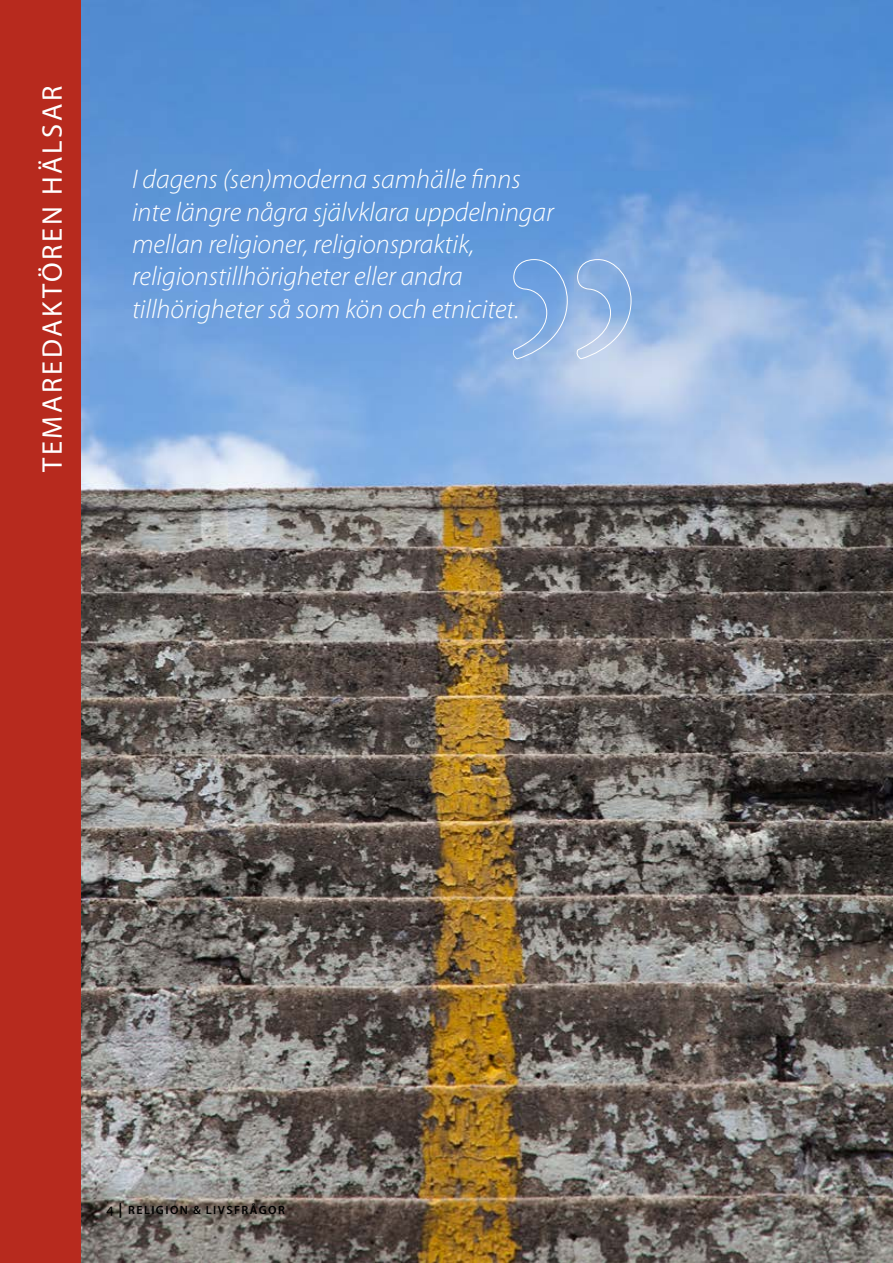
<style>
.page{position:relative;width:893px;height:1263px;background:#fff}
.page>*{position:absolute;margin:0;border:0;box-sizing:border-box;transform-origin:0 0}
.t1{font:28.5px "Myriad Pro";letter-spacing:.095em;color:#fff}
.t2{font:italic 300 27px/32.4px "Myriad Pro";color:#fff}
.t3{font:600 12px "Myriad Pro";letter-spacing:.12em;color:#000}
.s1{font-weight:400;font-size:15px}
.s2{font-size:15px}
</style>
<div class="page">
<img style="left:81px;top:0;width:812px;height:1263px">
<div style="left:0;top:0;width:81px;height:1263px;background:#b72a1e"></div>
<svg style="left:512px;top:259px;width:119px;height:100px;background:#90b5e3"></svg>
<p class="t1" style="left:35px;top:472px;width:388px;rotate:-90deg">TEMAREDAKTÖREN HÄLSAR</p>
<p class="t2" style="left:132px;top:163px;width:423px">I dagens (sen)moderna samhälle finns inte längre några självklara uppdelningar mellan religioner, religionspraktik, religionstillhörigheter eller andra tillhörigheter så som kön och etnicitet.</p>
<p class="t3" style="left:106px;top:1202px;width:180px"><span class="s1">4</span> <span class="s2">|</span> RELIGION &amp; LIVSFRÅGOR</p>
</div>
